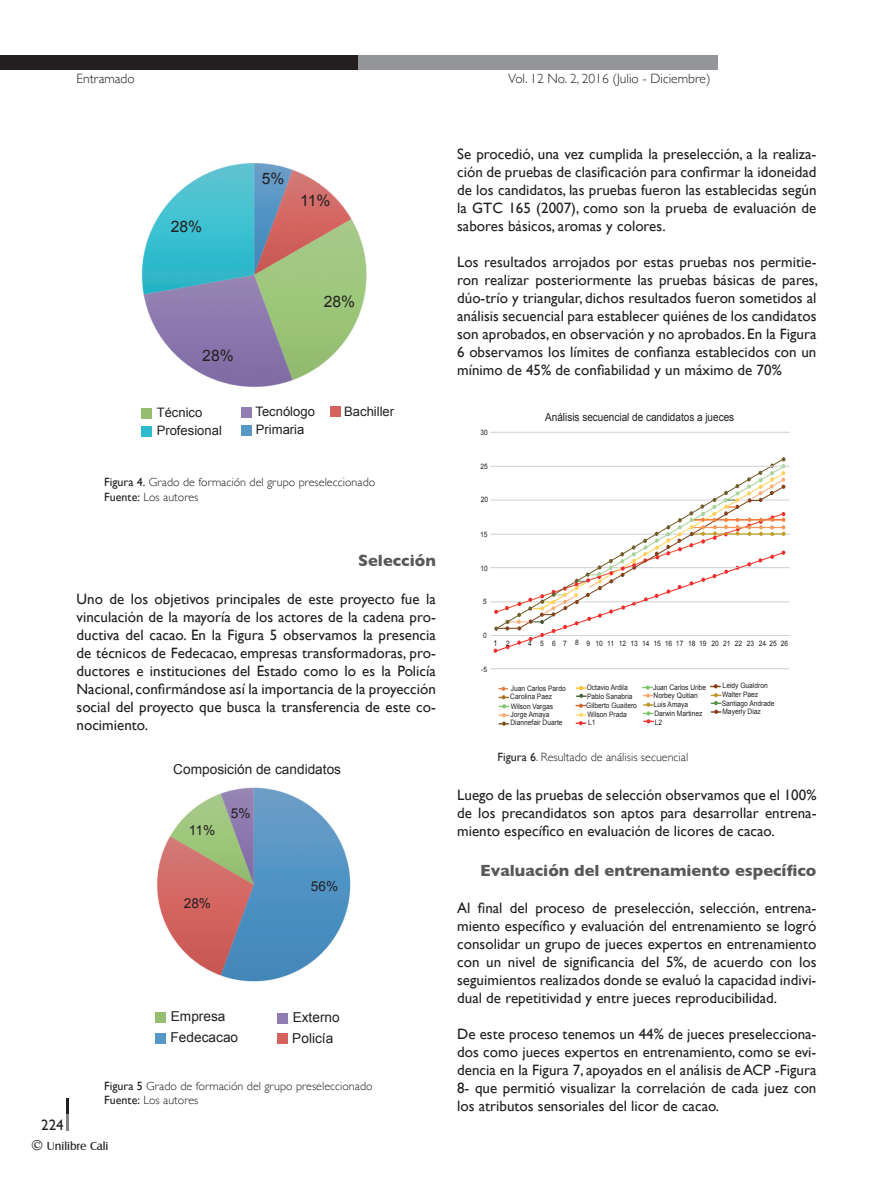
<style>
.page{position:relative;width:893px;height:1188px;background:#fff}
.page>*{position:absolute;margin:0;border:0;box-sizing:border-box;transform-origin:0 0}
.t1{font:700 16.5px "Gill Sans";color:#57585a}
.t2{font:15.75px "Arial";color:#231f20}
.t3{font:15px/18px "Gill Sans";color:#231f20;text-align:justify}
.t4{font:13.65px "Arial";color:#231f20}
.t5{font:300 13.5px "Gill Sans";color:#231f20}
.t6{font:13.05px "Arial";color:#231f20}
.t7{font:300 12px/14.4px "Gill Sans";color:#231f20}
.t8{font:12px "Castle T";color:#231f20}
.t9{font:11.25px "Arial";color:#231f20;scale:.89 1}
.t10{font:8.1px "Arial";color:#231f20;scale:.86 1}
.t11{font:7.5px/8.7px "Arial";color:#231f20;scale:.89 1}
.s1{font-weight:400}
.s2{font-family:"Goudy Old Style T";font-weight:700;font-size:15px}
.s3{font-size:7.5px}
</style>
<div class="page">
<div style="left:358px;top:55px;width:360px;height:15px;background:#939598"></div>
<div style="left:0;top:55px;width:358px;height:15px;background:#231f20"></div>
<svg style="left:66px;top:1099px;width:2px;height:31px"></svg>
<hr style="left:491px;top:635px;width:299px;height:1px;background:#d1d2d4">
<hr style="left:490px;top:432px;width:300px;height:1px;background:#d1d2d4">
<hr style="left:490px;top:500px;width:299px;height:1px;background:#d1d2d4">
<hr style="left:490px;top:567px;width:299px;height:1px;background:#d1d2d4">
<hr style="left:490px;top:602px;width:299px;height:1px;background:#d1d2d4">
<hr style="left:490px;top:668px;width:299px;height:1px;background:#d1d2d4">
<hr style="left:491px;top:534px;width:299px;height:1px;background:#d1d2d4">
<svg style="left:493px;top:457px;width:292px;height:196px"></svg>
<hr style="left:490px;top:466px;width:300px;height:1px;background:#d1d2d4">
<svg style="left:498px;top:687px;width:11px;height:39px"></svg>
<svg style="left:576px;top:686px;width:10px;height:12px"></svg>
<svg style="left:576px;top:704px;width:10px;height:21px"></svg>
<svg style="left:643px;top:685px;width:10px;height:38px"></svg>
<svg style="left:711px;top:684px;width:10px;height:30px"></svg>
<img style="left:141px;top:163px;width:226px;height:225px">
<div style="left:142px;top:408px;width:10px;height:10px;background:#95be72"></div>
<div style="left:241px;top:408px;width:10px;height:10px;background:#917db1"></div>
<div style="left:142px;top:426px;width:10px;height:11px;background:#2dbbcd"></div>
<div style="left:241px;top:426px;width:10px;height:10px;background:#5797c6"></div>
<div style="left:330px;top:406px;width:10px;height:10px;background:#d4625d"></div>
<img style="left:157px;top:787px;width:194px;height:195px">
<div style="left:155px;top:1012px;width:11px;height:11px;background:#95be72"></div>
<div style="left:277px;top:1013px;width:11px;height:11px;background:#917db1"></div>
<div style="left:155px;top:1033px;width:11px;height:11px;background:#5797c6"></div>
<div style="left:277px;top:1033px;width:11px;height:11px;background:#d4625d"></div>
<p class="t5" style="left:77px;top:68px;width:60px">Entramado</p>
<p class="t5" style="left:508px;top:68px;width:204px">Vol. 12 No. 2, 2016 (Julio - Diciembre)</p>
<p class="t2" style="left:171px;top:216px;width:33px">28%</p>
<p class="t2" style="left:202px;top:345px;width:33px">28%</p>
<p class="t2" style="left:262px;top:168px;width:24px">5%</p>
<p class="t2" style="left:300px;top:191px;width:32px">11%</p>
<p class="t2" style="left:324px;top:291px;width:33px">28%</p>
<p class="t6" style="left:157px;top:404px;width:47px">Técnico</p>
<p class="t6" style="left:256px;top:403px;width:61px">Tecnólogo</p>
<p class="t6" style="left:344px;top:402px;width:51px">Bachiller</p>
<p class="t6" style="left:157px;top:422px;width:67px">Profesional</p>
<p class="t6" style="left:256px;top:421px;width:50px">Primaria</p>
<p class="t7" style="left:104px;top:475px;width:273px"><span class="s1">Figura 4.</span> Grado de formación del grupo preseleccionado<br><span class="s1">Fuente:</span> Los autores</p>
<p class="t1" style="left:358px;top:547px;width:79px">Selección</p>
<p class="t3" style="left:77px;top:589px;width:361px">Uno de los objetivos principales de este proyecto fue la vinculación de la mayoría de los actores de la cadena pro&shy;ductiva del cacao. En la Figura 5 observamos la presencia de técnicos de Fedecacao, empresas transformadoras, pro&shy;ductores e instituciones del Estado como lo es la Policía Nacional, confirmándose así la importancia de la proyección social del proyecto que busca la transferencia de este co&shy;nocimiento.</p>
<p class="t4" style="left:173px;top:761px;width:169px">Composición de candidatos</p>
<p class="t4" style="left:189px;top:821px;width:28px">11%</p>
<p class="t4" style="left:231px;top:804px;width:21px">5%</p>
<p class="t4" style="left:184px;top:894px;width:29px">28%</p>
<p class="t4" style="left:311px;top:877px;width:29px">56%</p>
<p class="t4" style="left:171px;top:1008px;width:56px">Empresa</p>
<p class="t4" style="left:293px;top:1008px;width:49px">Externo</p>
<p class="t4" style="left:171px;top:1029px;width:69px">Fedecacao</p>
<p class="t4" style="left:292px;top:1029px;width:43px">Policía</p>
<p class="t3" style="left:41px;top:1116px;width:24px">224</p>
<p class="t7" style="left:104px;top:1078px;width:270px"><span class="s1">Figura 5</span> Grado de formación del grupo preseleccionado<br><span class="s1">Fuente:</span> Los autores</p>
<p class="t8" style="left:32px;top:1139px;width:78px"><span class="s2">©</span> Unilibre Cali</p>
<p class="t3" style="left:457px;top:145px;width:361px">Se procedió, una vez cumplida la preselección, a la realiza&shy;ción de pruebas de clasificación para confirmar la idoneidad de los candidatos, las pruebas fueron las establecidas según la GTC 165 (2007), como son la prueba de evaluación de sabores básicos, aromas y colores.</p>
<p class="t3" style="left:457px;top:253px;width:362px">Los resultados arrojados por estas pruebas nos permitie&shy;ron realizar posteriormente las pruebas básicas de pares, dúo-trío y triangular, dichos resultados fueron sometidos al análisis secuencial para establecer quiénes de los candidatos son aprobados, en observación y no aprobados. En la Figura 6 observamos los límites de confianza establecidos con un mínimo de 45% de confiabilidad y un máximo de 70%</p>
<p class="t9" style="left:545px;top:409px;width:214px">Análisis secuencial de candidatos a jueces</p>
<p class="t11" style="left:480px;top:428px;width:10px">30</p>
<p class="t11" style="left:480px;top:462px;width:10px">25</p>
<p class="t11" style="left:481px;top:495px;width:10px">20</p>
<p class="t11" style="left:480px;top:530px;width:10px">15</p>
<p class="t11" style="left:480px;top:564px;width:10px">10</p>
<p class="t11" style="left:483px;top:597px;width:6px">5</p>
<p class="t11" style="left:483px;top:631px;width:6px">0</p>
<p class="t10" style="left:494px;top:638px;width:20px">1 <span class="s3">2</span></p>
<p class="t11" style="left:528px;top:639px;width:294px">4 5 6 7 8 9 10 11 121314151617 1819 20 2122 23 242526</p>
<p class="t11" style="left:481px;top:665px;width:8px">-5</p>
<p class="t11" style="left:510px;top:684px;width:64px;line-height:8.2px">Juan Carlos Pardo<br>Carolina Paez</p>
<p class="t11" style="left:510px;top:702px;width:60px">Wilson Vargas<br>Jorge Amaya<br>Diannefair Duarte</p>
<p class="t11" style="left:586px;top:683px;width:58px">Octavio Ardila<br>Pablo Sanabria<br>Gilberto Guaitero<br>Wilson Prada<br>L1</p>
<p class="t11" style="left:653px;top:683px;width:61px">Juan Carlos Uribe<br>Norbey Quitian<br>Luis Amaya</p>
<p class="t11" style="left:654px;top:709px;width:55px">Darwin Martinez<br>L2</p>
<p class="t11" style="left:722px;top:681px;width:61px">Leidy Gualdron<br>Walter Paez<br>Santiago Andrade<br>Mayerly Diaz</p>
<p class="t7" style="left:497px;top:749px;width:192px"><span class="s1">Figura 6</span>. Resultado de análisis secuencial</p>
<p class="t3" style="left:457px;top:786px;width:361px">Luego de las pruebas de selección observamos que el 100% de los precandidatos son aptos para desarrollar entrena&shy;miento específico en evaluación de licores de cacao.</p>
<p class="t1" style="left:480px;top:857px;width:338px">Evaluación del entrenamiento específico</p>
<p class="t3" style="left:457px;top:899px;width:361px">Al final del proceso de preselección, selección, entrena&shy;miento específico y evaluación del entrenamiento se logró consolidar un grupo de jueces expertos en entrenamiento con un nivel de significancia del 5%, de acuerdo con los seguimientos realizados donde se evaluó la capacidad indivi&shy;dual de repetitividad y entre jueces reproducibilidad.</p>
<p class="t3" style="left:457px;top:1025px;width:361px">De este proceso tenemos un 44% de jueces preselecciona&shy;dos como jueces expertos en entrenamiento, como se evi&shy;dencia en la Figura 7, apoyados en el análisis de ACP -Figura 8- que permitió visualizar la correlación de cada juez con los atributos sensoriales del licor de cacao.</p>
</div>
